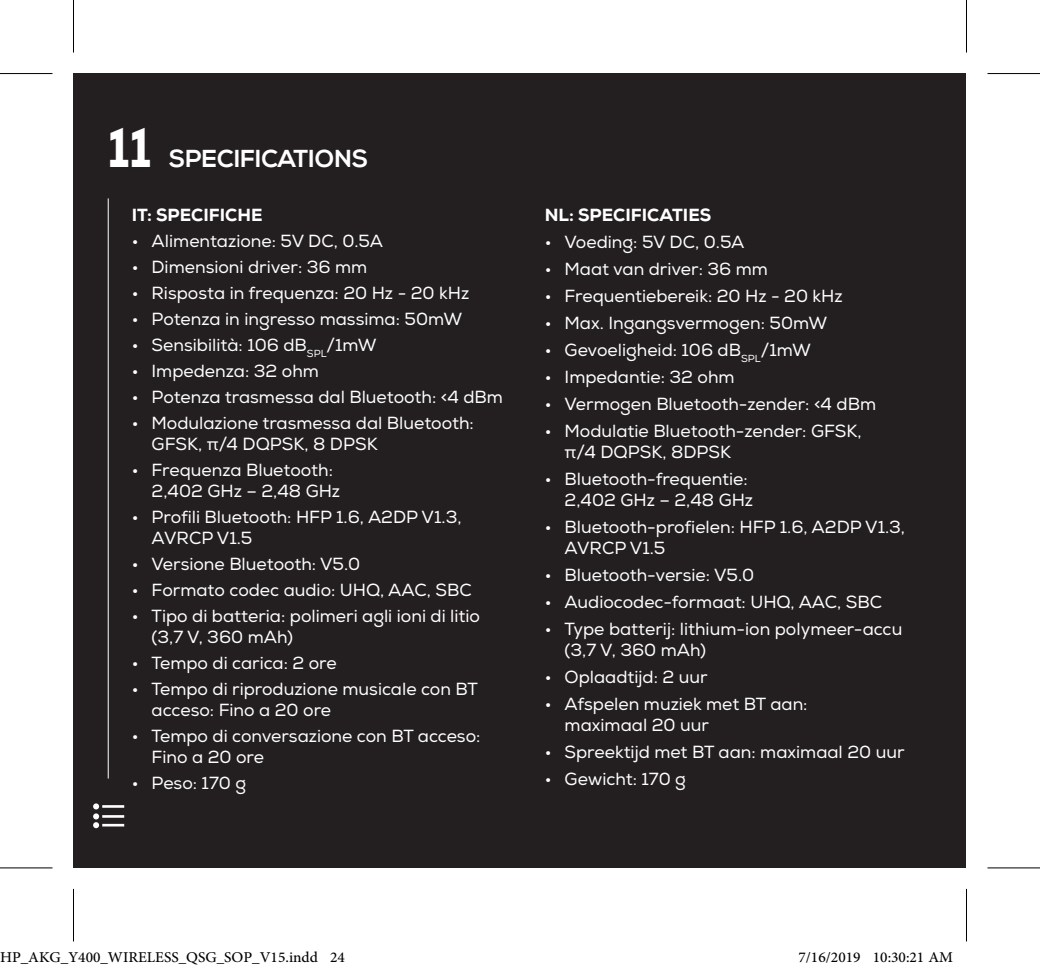
<style>
.page{position:relative;width:1040px;height:973px;background:#fff}
.page>*{position:absolute;margin:0;border:0;box-sizing:border-box;transform-origin:0 0}
.Title1{font:800 56px "Nexa";color:#fff;scale:.86 1}
.Title1-2{font:700 24.5px "Nexa";color:#fff}
.t1{font:21px "Adobe Arabic";color:#000}
.t2{font:17.5px/21px "Nexa";color:#fff}
.Language{font:800 17.5px "Nexa";color:#fff}
</style>
<div class="page">
<div style="left:74px;top:74px;width:892px;height:793px;background:#231f20"></div>
<svg style="left:93px;top:803px;width:6px;height:25px"></svg>
<hr style="left:102px;top:804px;width:22px;height:3px;background:#fff">
<hr style="left:102px;top:814px;width:22px;height:3px;background:#fff">
<hr style="left:102px;top:823px;width:22px;height:3px;background:#fff">
<hr style="left:108px;top:198px;width:1px;height:580px;background:#fff">
<div style="left:0;top:71px;width:52px;height:5px;background:#f7f7f7"></div>
<div style="left:987px;top:71px;width:53px;height:5px;background:#f7f7f7"></div>
<svg style="left:0;top:868px;width:52px;height:1px"></svg>
<svg style="left:987px;top:868px;width:53px;height:1px"></svg>
<hr style="left:0;top:73px;width:52px;height:1px;background:#000">
<hr style="left:987px;top:73px;width:53px;height:1px;background:#000">
<hr style="left:0;top:867px;width:52px;height:1px;background:#000">
<hr style="left:987px;top:867px;width:53px;height:1px;background:#000">
<hr style="left:73px;top:0;width:1px;height:53px;background:#000">
<hr style="left:73px;top:888px;width:1px;height:53px;background:#000">
<hr style="left:966px;top:0;width:1px;height:53px;background:#000">
<hr style="left:966px;top:888px;width:1px;height:53px;background:#000">
<div style="left:86px;top:952px;width:7px;height:11px;border:1px solid #fff;border-radius:50%"></div>
<div style="left:87px;top:952px;width:5px;height:10px;border:1px solid #fff;border-radius:50%"></div>
<div style="left:93px;top:952px;width:8px;height:11px;border:1px solid #fff;border-radius:50%"></div>
<div style="left:94px;top:952px;width:5px;height:10px;border:1px solid #fff;border-radius:50%"></div>
<div style="left:232px;top:951px;width:11px;height:12px;border:1px solid #fff;border-radius:50%"></div>
<div style="left:233px;top:952px;width:9px;height:10px;border:1px solid #fff;border-radius:50%"></div>
<div style="left:838px;top:952px;width:8px;height:11px;border:1px solid #fff;border-radius:50%"></div>
<div style="left:840px;top:952px;width:4px;height:10px;border:1px solid #fff;border-radius:50%"></div>
<div style="left:880px;top:952px;width:8px;height:11px;border:1px solid #fff;border-radius:50%"></div>
<div style="left:881px;top:952px;width:5px;height:10px;border:1px solid #fff;border-radius:50%"></div>
<div style="left:898px;top:952px;width:8px;height:11px;border:1px solid #fff;border-radius:50%"></div>
<div style="left:900px;top:952px;width:5px;height:10px;border:1px solid #fff;border-radius:50%"></div>
<p class="Title1" style="left:108px;top:112px;width:52px">11</p>
<p class="Title1-2" style="left:169px;top:145px;width:201px">SPECIFICATIONS</p>
<p class="Language" style="left:132px;top:203px;width:132px">IT: SPECIFICHE</p>
<p class="t2" style="left:132px;top:230px;width:253px">• Alimentazione: 5V DC, 0.5A</p>
<p class="t2" style="left:132px;top:256px;width:237px">• Dimensioni driver: 36 mm</p>
<p class="t2" style="left:132px;top:282px;width:339px">• Risposta in frequenza: 20 Hz - 20 kHz</p>
<p class="t2" style="left:132px;top:308px;width:332px">• Potenza in ingresso massima: 50mW</p>
<p class="t2" style="left:132px;top:334px;width:246px">• Sensibilità: 106 dB<sub>SPL</sub>/1mW</p>
<p class="t2" style="left:132px;top:360px;width:189px">• Impedenza: 32 ohm</p>
<p class="t2" style="left:132px;top:386px;width:373px">• Potenza trasmessa dal Bluetooth: &lt;4 dBm</p>
<p class="t2" style="left:152px;top:412px;width:324px;text-indent:-20px">• Modulazione trasmessa dal Bluetooth:<br>GFSK, π/4 DQPSK, 8 DPSK</p>
<p class="t2" style="left:152px;top:459px;width:190px;text-indent:-20px">• Frequenza Bluetooth:<br>2,402 GHz – 2,48 GHz</p>
<p class="t2" style="left:152px;top:506px;width:311px;text-indent:-20px">• Profili Bluetooth: HFP 1.6, A2DP V1.3,<br>AVRCP V1.5</p>
<p class="t2" style="left:132px;top:553px;width:230px">• Versione Bluetooth: V5.0</p>
<p class="t2" style="left:132px;top:579px;width:342px">• Formato codec audio: UHQ, AAC, SBC</p>
<p class="t2" style="left:152px;top:605px;width:330px;text-indent:-20px">• Tipo di batteria: polimeri agli ioni di litio (3,7 V, 360 mAh)</p>
<p class="t2" style="left:132px;top:652px;width:206px">• Tempo di carica: 2 ore</p>
<p class="t2" style="left:152px;top:678px;width:328px;text-indent:-20px">• Tempo di riproduzione musicale con BT acceso: Fino a 20 ore</p>
<p class="t2" style="left:152px;top:725px;width:330px;text-indent:-20px">• Tempo di conversazione con BT acceso:<br>Fino a 20 ore</p>
<p class="t2" style="left:132px;top:772px;width:116px">• Peso: 170 g</p>
<p class="Language" style="left:545px;top:203px;width:168px">NL: SPECIFICATIES</p>
<p class="t2" style="left:545px;top:231px;width:201px">• Voeding: 5V DC, 0.5A</p>
<p class="t2" style="left:545px;top:258px;width:225px">• Maat van driver: 36 mm</p>
<p class="t2" style="left:545px;top:285px;width:299px">• Frequentiebereik: 20 Hz - 20 kHz</p>
<p class="t2" style="left:545px;top:312px;width:284px">• Max. Ingangsvermogen: 50mW</p>
<p class="t2" style="left:545px;top:339px;width:268px">• Gevoeligheid: 106 dB<sub>SPL</sub>/1mW</p>
<p class="t2" style="left:545px;top:366px;width:191px">• Impedantie: 32 ohm</p>
<p class="t2" style="left:545px;top:393px;width:333px">• Vermogen Bluetooth-zender: &lt;4 dBm</p>
<p class="t2" style="left:565px;top:420px;width:299px;text-indent:-20px">• Modulatie Bluetooth-zender: GFSK, π/4 DQPSK, 8DPSK</p>
<p class="t2" style="left:565px;top:468px;width:190px;text-indent:-20px">• Bluetooth-frequentie:<br>2,402 GHz – 2,48 GHz</p>
<p class="t2" style="left:565px;top:516px;width:342px;text-indent:-20px">• Bluetooth-profielen: HFP 1.6, A2DP V1.3,<br>AVRCP V1.5</p>
<p class="t2" style="left:545px;top:564px;width:211px">• Bluetooth-versie: V5.0</p>
<p class="t2" style="left:545px;top:591px;width:339px">• Audiocodec-formaat: UHQ, AAC, SBC</p>
<p class="t2" style="left:565px;top:618px;width:339px;text-indent:-20px">• Type batterij: lithium-ion polymeer-accu (3,7 V, 360 mAh)</p>
<p class="t2" style="left:545px;top:666px;width:164px">• Oplaadtijd: 2 uur</p>
<p class="t2" style="left:565px;top:693px;width:244px;text-indent:-20px">• Afspelen muziek met BT aan: maximaal 20 uur</p>
<p class="t2" style="left:545px;top:741px;width:361px">• Spreektijd met BT aan: maximaal 20 uur</p>
<p class="t2" style="left:545px;top:768px;width:143px">• Gewicht: 170 g</p>
<p class="t1" style="left:0;top:942px;width:347px">HP_AKG_Y400_WIRELESS_QSG_SOP_V15.indd 24</p>
<p class="t1" style="left:798px;top:942px;width:156px">7/16/2019 10:30:21 AM</p>
</div>
